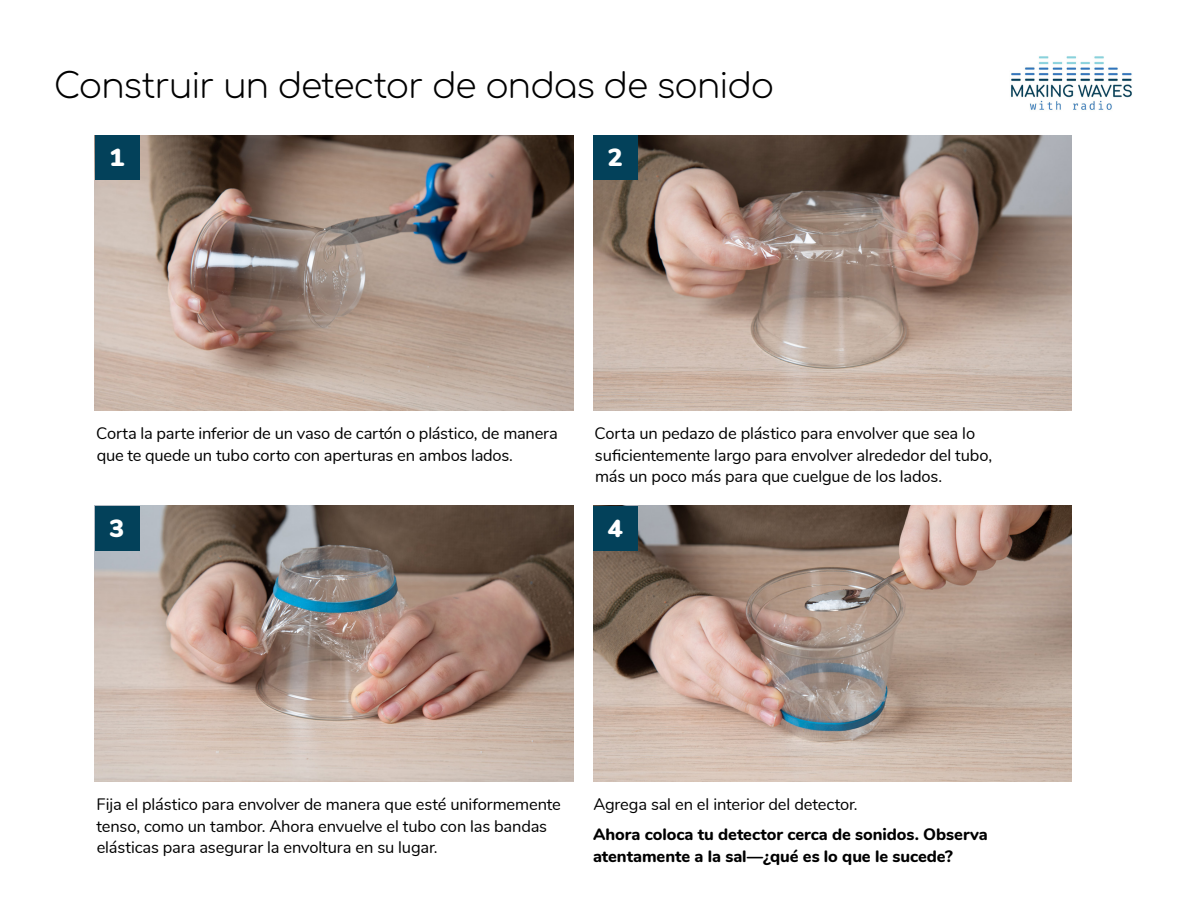
<style>
.page{position:relative;width:1188px;height:918px;background:#fff}
.page>*{position:absolute;margin:0;border:0;box-sizing:border-box;transform-origin:0 0}
.Call_out{font:300 34.5px "Comfortaa";letter-spacing:-.025em;color:#000}
.photo_numbers{font:900 24.75px "Nunito";color:#fff}
.steps{font:16.5px/21.8px "Nunito";letter-spacing:-.01em;color:#000}
.steps-2{font:800 16.5px/21.8px "Nunito";letter-spacing:-.005em;color:#000}
</style>
<div class="page">
<img style="left:1011px;top:56px;width:121px;height:54px">
<img style="left:95px;top:135px;width:478px;height:276px">
<div style="left:95px;top:135px;width:45px;height:45px;background:#03415a"></div>
<img style="left:593px;top:135px;width:479px;height:276px">
<div style="left:593px;top:135px;width:45px;height:45px;background:#03415a"></div>
<img style="left:95px;top:506px;width:478px;height:276px">
<div style="left:95px;top:506px;width:45px;height:45px;background:#03415a"></div>
<img style="left:593px;top:506px;width:479px;height:276px">
<div style="left:593px;top:506px;width:45px;height:45px;background:#03415a"></div>
<h1 class="Call_out" style="left:54px;top:54px;width:722px">Construir un detector de ondas de sonido</h1>
<p class="photo_numbers" style="left:109px;top:139px;width:16px">1</p>
<p class="photo_numbers" style="left:608px;top:139px;width:16px">2</p>
<p class="steps" style="left:96px;top:421px;width:463px">Corta la parte inferior de un vaso de cartón o plástico, de manera que te quede un tubo corto con aperturas en ambos lados.</p>
<p class="photo_numbers" style="left:110px;top:510px;width:16px">3</p>
<p class="steps" style="left:595px;top:421px;width:399px">Corta un pedazo de plástico para envolver que sea lo suficientemente largo para envolver alrededor del tubo, más un poco más para que cuelgue de los lados.</p>
<p class="photo_numbers" style="left:608px;top:510px;width:16px">4</p>
<p class="steps" style="left:97px;top:792px;width:466px">Fija el plástico para envolver de manera que esté uniformemente tenso, como un tambor. Ahora envuelve el tubo con las bandas elásticas para asegurar la envoltura en su lugar.</p>
<p class="steps" style="left:593px;top:792px;width:266px">Agrega sal en el interior del detector.</p>
<p class="steps-2" style="left:593px;top:823px;width:396px">Ahora coloca tu detector cerca de sonidos. Observa atentamente a la sal—¿qué es lo que le sucede?</p>
</div>
